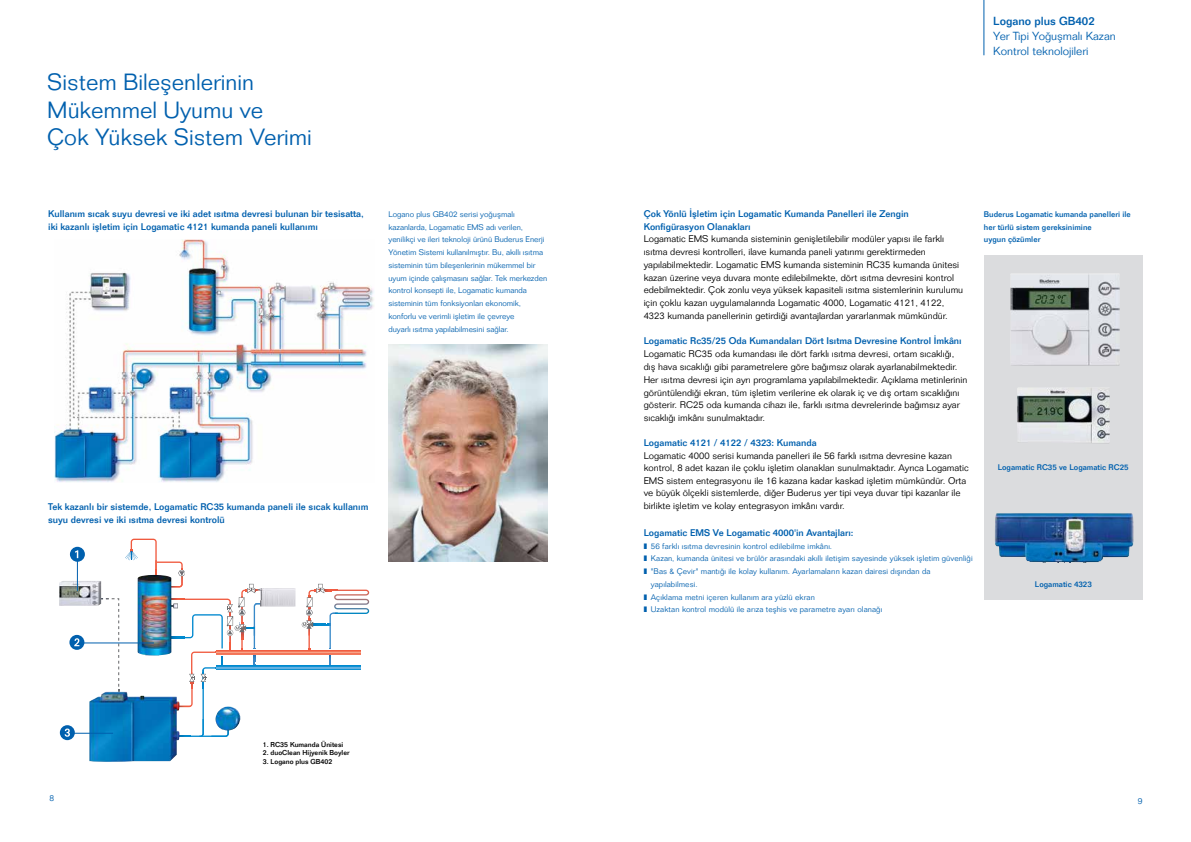
<style>
.page{position:relative;width:1191px;height:842px;background:#fff}
.page>*{position:absolute;margin:0;border:0;box-sizing:border-box;transform-origin:0 0}
.t1{font:300 23px/27.6px "Folio Std";color:#0060ae}
.t2{font:300 11.5px/15px "Folio Std";color:#0060ae}
.t3{font:500 11.5px "Folio Std";color:#0060ae}
.t4{font:300 9.5px/12.8px "Folio Std";color:#000}
.t5{font:500 9.5px/12.8px "Folio Std";color:#0060ae}
.t6{font:300 8.5px "Folio Std";color:#0060ae}
.t7{font:300 8px/12.8px "Folio Std";color:#0060ae}
.t8{font:500 8px/12.8px "Folio Std";color:#0060ae}
.t9{font:500 7px "Folio Std";color:#000}
</style>
<div class="page">
<div style="left:984px;top:255px;width:158px;height:345px;background:#dbdcde"></div>
<hr style="left:983px;top:0;width:1px;height:55px;background:#0060ae">
<img style="left:55px;top:240px;width:319px;height:242px">
<img style="left:265px;top:588px;width:30px;height:18px">
<img style="left:338px;top:590px;width:31px;height:24px">
<img style="left:265px;top:666px;width:95px;height:4px">
<img style="left:265px;top:650px;width:95px;height:4px">
<img style="left:59px;top:581px;width:42px;height:25px">
<svg style="left:302px;top:584px;width:36px;height:83px"></svg>
<img style="left:125px;top:539px;width:140px;height:198px">
<img style="left:179px;top:735px;width:12px;height:2px">
<img style="left:179px;top:705px;width:12px;height:2px">
<img style="left:89px;top:692px;width:90px;height:70px">
<hr style="left:83px;top:642px;width:71px;height:1px;background:#0060ae">
<svg style="left:67px;top:598px;width:52px;height:94px"></svg>
<hr style="left:72px;top:733px;width:41px;height:1px;background:#0060ae">
<svg style="left:60px;top:725px;width:15px;height:15px"></svg>
<svg style="left:70px;top:547px;width:15px;height:15px"></svg>
<hr style="left:77px;top:560px;width:1px;height:31px;background:#0060ae">
<img style="left:1010px;top:273px;width:110px;height:92px">
<img style="left:1017px;top:387px;width:92px;height:56px">
<img style="left:995px;top:513px;width:138px;height:50px">
<img style="left:388px;top:344px;width:159px;height:217px">
<h1 class="t1" style="left:47px;top:68px;width:266px">Sistem Bileşenlerinin<br>Mükemmel Uyumu ve<br>Çok Yüksek Sistem Verimi</h1>
<p class="t3" style="left:993px;top:14px;width:103px">Logano plus GB402</p>
<p class="t2" style="left:993px;top:29px;width:124px">Yer Tipi Yoğuşmalı Kazan<br>Kontrol teknolojileri</p>
<p class="t5" style="left:48px;top:207px;width:317px">Kullanım sıcak suyu devresi ve iki adet ısıtma devresi bulunan bir tesisatta, iki kazanlı işletim için Logamatic 4121 kumanda paneli kullanımı</p>
<p class="t5" style="left:643px;top:207px;width:267px">Çok Yönlü İşletim için Logamatic Kumanda Panelleri ile Zengin<br>Konfigürasyon Olanakları</p>
<p class="t4" style="left:643px;top:233px;width:321px">Logamatic EMS kumanda sisteminin genişletilebilir modüler yapısı ile farklı ısıtma devresi kontrolleri, ilave kumanda paneli yatırımı gerektirmeden yapılabilmektedir. Logamatic EMS kumanda sisteminin RC35 kumanda ünitesi kazan üzerine veya duvara monte edilebilmekte, dört ısıtma devresini kontrol edebilmektedir. Çok zonlu veya yüksek kapasiteli ısıtma sistemlerinin kurulumu için çoklu kazan uygulamalarında Logamatic 4000, Logamatic 4121, 4122, 4323 kumanda panellerinin getirdiği avantajlardan yararlanmak mümkündür.</p>
<p class="t5" style="left:643px;top:335px;width:319px">Logamatic Rc35/25 Oda Kumandaları Dört Isıtma Devresine Kontrol İmkânı</p>
<p class="t4" style="left:643px;top:347px;width:325px">Logamatic RC35 oda kumandası ile dört farklı ısıtma devresi, ortam sıcaklığı, dış hava sıcaklığı gibi parametrelere göre bağımsız olarak ayarlanabilmektedir.<br>Her ısıtma devresi için ayrı programlama yapılabilmektedir. Açıklama metinlerinin görüntülendiği ekran, tüm işletim verilerine ek olarak iç ve dış ortam sıcaklığını gösterir. RC25 oda kumanda cihazı ile, farklı ısıtma devrelerinde bağımsız ayar sıcaklığı imkânı sunulmaktadır.</p>
<p class="t5" style="left:643px;top:436px;width:174px">Logamatic 4121 / 4122 / 4323: Kumanda</p>
<p class="t4" style="left:643px;top:449px;width:327px;line-height:12.5px">Logamatic 4000 serisi kumanda panelleri ile 56 farklı ısıtma devresine kazan kontrol, 8 adet kazan ile çoklu işletim olanakları sunulmaktadır. Ayrıca Logamatic EMS sistem entegrasyonu ile 16 kazana kadar kaskad işletim mümkündür. Orta ve büyük ölçekli sistemlerde, diğer Buderus yer tipi veya duvar tipi kazanlar ile</p>
<p class="t5" style="left:48px;top:501px;width:322px">Tek kazanlı bir sistemde, Logamatic RC35 kumanda paneli ile sıcak kullanım</p>
<p class="t4" style="left:643px;top:499px;width:203px">birlikte işletim ve kolay entegrasyon imkânı vardır.</p>
<p class="t5" style="left:48px;top:513px;width:178px">suyu devresi ve iki ısıtma devresi kontrolü</p>
<p class="t7" style="left:388px;top:208px;width:160px">Logano plus GB402 serisi yoğuşmalı kazanlarda, Logamatic EMS adı verilen, yenilikçi ve ileri teknoloji ürünü Buderus Enerji Yönetim Sistemi kullanılmıştır. Bu, akıllı ısıtma sisteminin tüm bileşenlerinin mükemmel bir uyum içinde çalışmasını sağlar. Tek merkezden kontrol konsepti ile, Logamatic kumanda sisteminin tüm fonksiyonları ekonomik, konforlu ve verimli işletim ile çevreye<br>duyarlı ısıtma yapılabilmesini sağlar.</p>
<p class="t5" style="left:643px;top:526px;width:211px">Logamatic EMS Ve Logamatic 4000'in Avantajları:</p>
<p class="t7" style="left:643px;top:539px;width:190px">❚ 56 farklı ısıtma devresinin kontrol edilebilme imkânı.</p>
<p class="t7" style="left:643px;top:552px;width:330px">❚ Kazan, kumanda ünitesi ve brülör arasındaki akıllı iletişim sayesinde yüksek işletim güvenliği</p>
<p class="t7" style="left:643px;top:565px;width:288px">❚ "Bas &amp; Çevir" mantığı ile kolay kullanım. Ayarlamaların kazan dairesi dışından da</p>
<p class="t7" style="left:651px;top:578px;width:48px">yapılabilmesi.</p>
<p class="t7" style="left:643px;top:590px;width:173px">❚ Açıklama metni içeren kullanım ara yüzlü ekran</p>
<p class="t7" style="left:643px;top:603px;width:240px">❚ Uzaktan kontrol modülü ile arıza teşhis ve parametre ayarı olanağı</p>
<p class="t8" style="left:984px;top:208px;width:148px">Buderus Logamatic kumanda panelleri ile her türlü sistem gereksinimine<br>uygun çözümler</p>
<p class="t8" style="left:997px;top:461px;width:132px">Logamatic RC35 ve Logamatic RC25</p>
<p class="t8" style="left:1035px;top:578px;width:58px">Logamatic 4323</p>
<p class="t6" style="left:50px;top:793px;width:6px">8</p>
<p class="t9" style="left:263px;top:740px;width:82px">1. RC35 Kumanda Ünitesi</p>
<p class="t9" style="left:263px;top:748px;width:88px">2. duoClean Hijyenik Boyler</p>
<p class="t9" style="left:263px;top:757px;width:71px">3. Logano plus GB402</p>
<p class="t6" style="left:1137px;top:795px;width:6px">9</p>
</div>
